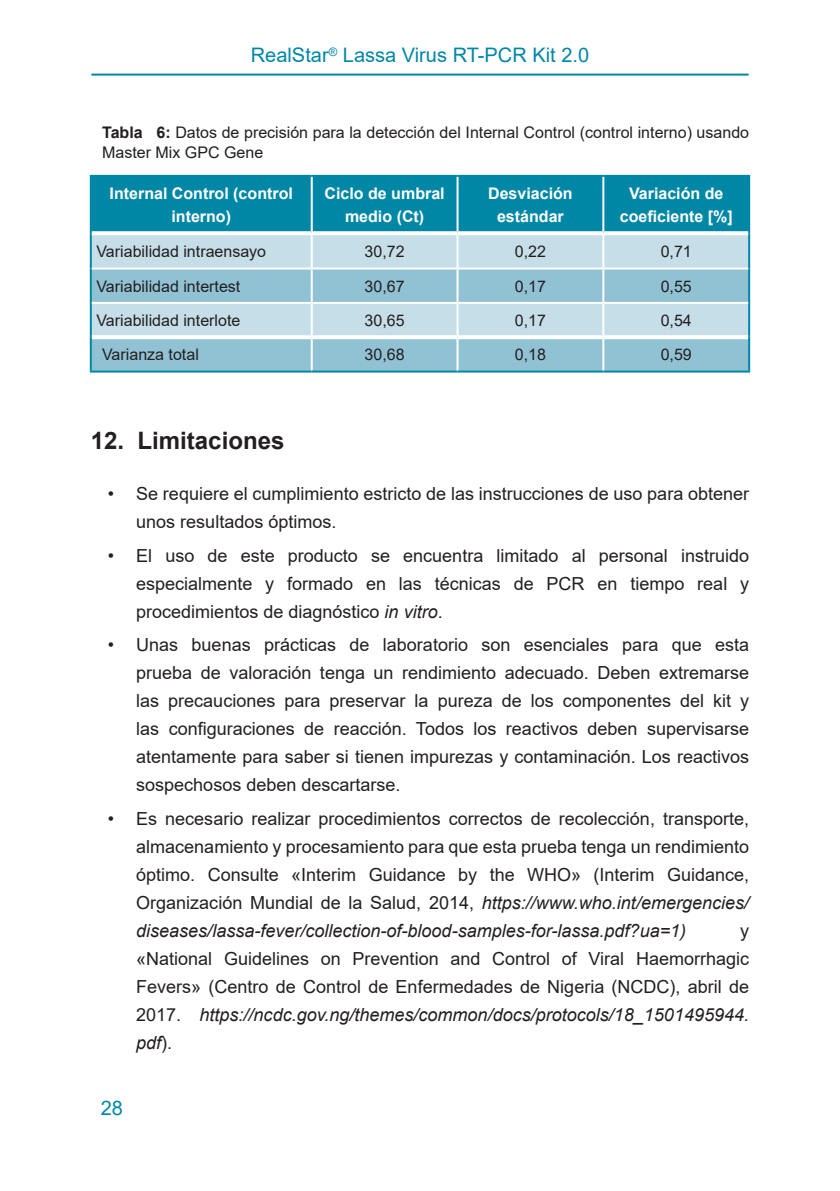
<style>
.page{position:relative;width:840px;height:1191px;background:#fff}
.page>*{position:absolute;margin:0;border:0;box-sizing:border-box;transform-origin:0 0}
.Level_1{font:700 24px "Arial";color:#231f20}
.Seitenkopf{font:20px "Arial";color:#0087a6}
.t1{font:18px/28px "Arial";color:#231f20;text-align:justify}
.Kopfzeile{font:700 16px/23px "Arial";color:#fff;text-align:center}
.Titel{font:16px/20px "Arial";color:#231f20}
.Mengentext_links{font:16px "Arial";color:#231f20}
.Mengentext_zentriert{font:16px "Arial";color:#231f20}
.s1{font-weight:700}
.s2{font-style:italic}
</style>
<div class="page">
<hr style="left:91px;top:74px;width:657px;height:2px;background:#0087a6">
<div style="left:92px;top:177px;width:655px;height:54px;background:#0087a6"></div>
<div style="left:92px;top:235px;width:655px;height:100px;background:#c6dee8"></div>
<div style="left:92px;top:269px;width:655px;height:33px;background:#91c2d4"></div>
<div style="left:92px;top:339px;width:655px;height:31px;background:#91c2d4"></div>
<hr style="left:90px;top:233px;width:2px;height:35px;background:#0087a6">
<hr style="left:747px;top:233px;width:2px;height:35px;background:#0087a6">
<hr style="left:90px;top:268px;width:2px;height:35px;background:#0087a6">
<hr style="left:747px;top:268px;width:2px;height:35px;background:#0087a6">
<hr style="left:90px;top:303px;width:2px;height:34px;background:#0087a6">
<hr style="left:747px;top:303px;width:2px;height:34px;background:#0087a6">
<hr style="left:310px;top:235px;width:2px;height:32px;background:#fff">
<hr style="left:456px;top:235px;width:2px;height:32px;background:#fff">
<hr style="left:602px;top:235px;width:2px;height:32px;background:#fff">
<hr style="left:92px;top:267px;width:219px;height:2px;background:#fff">
<hr style="left:311px;top:267px;width:146px;height:2px;background:#fff">
<hr style="left:310px;top:269px;width:2px;height:33px;background:#fff">
<hr style="left:457px;top:267px;width:146px;height:2px;background:#fff">
<hr style="left:456px;top:269px;width:2px;height:33px;background:#fff">
<hr style="left:603px;top:267px;width:144px;height:2px;background:#fff">
<hr style="left:602px;top:269px;width:2px;height:33px;background:#fff">
<hr style="left:92px;top:302px;width:219px;height:2px;background:#fff">
<hr style="left:311px;top:302px;width:146px;height:2px;background:#fff">
<hr style="left:310px;top:304px;width:2px;height:31px;background:#fff">
<hr style="left:457px;top:302px;width:146px;height:2px;background:#fff">
<hr style="left:456px;top:304px;width:2px;height:31px;background:#fff">
<hr style="left:603px;top:302px;width:144px;height:2px;background:#fff">
<hr style="left:602px;top:304px;width:2px;height:31px;background:#fff">
<hr style="left:90px;top:175px;width:221px;height:2px;background:#0087a6">
<hr style="left:90px;top:177px;width:2px;height:56px;background:#0087a6">
<svg style="left:92px;top:231px;width:219px;height:1px"></svg>
<hr style="left:311px;top:175px;width:146px;height:2px;background:#0087a6">
<hr style="left:310px;top:177px;width:2px;height:54px;background:#fff">
<svg style="left:311px;top:231px;width:146px;height:4px"></svg>
<hr style="left:457px;top:175px;width:146px;height:2px;background:#0087a6">
<hr style="left:456px;top:177px;width:2px;height:54px;background:#fff">
<svg style="left:457px;top:231px;width:146px;height:4px"></svg>
<hr style="left:603px;top:175px;width:146px;height:2px;background:#0087a6">
<hr style="left:747px;top:177px;width:2px;height:56px;background:#0087a6">
<hr style="left:602px;top:177px;width:2px;height:54px;background:#fff">
<svg style="left:603px;top:231px;width:144px;height:4px"></svg>
<svg style="left:92px;top:335px;width:219px;height:1px"></svg>
<hr style="left:90px;top:337px;width:2px;height:33px;background:#0087a6">
<hr style="left:90px;top:370px;width:221px;height:2px;background:#0087a6">
<svg style="left:311px;top:335px;width:146px;height:4px"></svg>
<hr style="left:310px;top:339px;width:2px;height:31px;background:#fff">
<hr style="left:311px;top:370px;width:146px;height:2px;background:#0087a6">
<svg style="left:457px;top:335px;width:146px;height:4px"></svg>
<hr style="left:456px;top:339px;width:2px;height:31px;background:#fff">
<hr style="left:457px;top:370px;width:146px;height:2px;background:#0087a6">
<svg style="left:603px;top:335px;width:144px;height:4px"></svg>
<hr style="left:602px;top:339px;width:2px;height:31px;background:#fff">
<hr style="left:747px;top:337px;width:2px;height:33px;background:#0087a6">
<hr style="left:603px;top:370px;width:146px;height:2px;background:#0087a6">
<p class="Seitenkopf" style="left:251px;top:41px;width:339px">RealStar<sup>®</sup> Lassa Virus RT-PCR Kit 2.0</p>
<p class="Titel" style="left:102px;top:122px;width:648px"><span class="s1">Tabla 6:</span> Datos de precisión para la detección del Internal Control (control interno) usando<br>Master Mix GPC Gene</p>
<p class="Kopfzeile" style="left:109px;top:182px;width:185px">Internal Control (control interno)</p>
<p class="Kopfzeile" style="left:324px;top:182px;width:122px">Ciclo de umbral medio (Ct)</p>
<p class="Kopfzeile" style="left:488px;top:182px;width:86px">Desviación estándar</p>
<p class="Kopfzeile" style="left:619px;top:182px;width:114px">Variación de coeficiente [%]</p>
<p class="Mengentext_links" style="left:96px;top:240px;width:171px">Variabilidad intraensayo</p>
<p class="Mengentext_zentriert" style="left:364px;top:240px;width:42px">30,72</p>
<p class="Mengentext_zentriert" style="left:514px;top:240px;width:33px">0,22</p>
<p class="Mengentext_zentriert" style="left:660px;top:240px;width:33px">0,71</p>
<p class="Mengentext_links" style="left:96px;top:275px;width:145px">Variabilidad intertest</p>
<p class="Mengentext_zentriert" style="left:364px;top:275px;width:42px">30,67</p>
<p class="Mengentext_zentriert" style="left:514px;top:275px;width:33px">0,17</p>
<p class="Mengentext_zentriert" style="left:660px;top:275px;width:33px">0,55</p>
<p class="Mengentext_links" style="left:96px;top:309px;width:145px">Variabilidad interlote</p>
<p class="Mengentext_zentriert" style="left:364px;top:309px;width:42px">30,65</p>
<p class="Mengentext_zentriert" style="left:514px;top:309px;width:33px">0,17</p>
<p class="Mengentext_zentriert" style="left:660px;top:309px;width:33px">0,54</p>
<p class="Mengentext_links" style="left:102px;top:343px;width:98px">Varianza total</p>
<p class="Mengentext_zentriert" style="left:364px;top:343px;width:42px">30,68</p>
<p class="Mengentext_zentriert" style="left:514px;top:343px;width:33px">0,18</p>
<p class="Mengentext_zentriert" style="left:660px;top:343px;width:33px">0,59</p>
<p class="Level_1" style="left:91px;top:424px;width:195px">12. Limitaciones</p>
<p class="t1" style="left:136px;top:479px;width:614px;text-indent:-28px">• Se requiere el cumplimiento estricto de las instrucciones de uso para obtener unos resultados óptimos.</p>
<p class="t1" style="left:136px;top:541px;width:614px;text-indent:-28px">• El uso de este producto se encuentra limitado al personal instruido especialmente y formado en las técnicas de PCR en tiempo real y procedimientos de diagnóstico <span class="s2">in vitro</span>.</p>
<p class="t1" style="left:136px;top:631px;width:614px;text-indent:-28px">• Unas buenas prácticas de laboratorio son esenciales para que esta prueba de valoración tenga un rendimiento adecuado. Deben extremarse las precauciones para preservar la pureza de los componentes del kit y las configuraciones de reacción. Todos los reactivos deben supervisarse atentamente para saber si tienen impurezas y contaminación. Los reactivos sospechosos deben descartarse.</p>
<p class="t1" style="left:136px;top:804px;width:614px;text-indent:-28px">• Es necesario realizar procedimientos correctos de recolección, transporte, almacenamiento y procesamiento para que esta prueba tenga un rendimiento óptimo. Consulte «Interim Guidance by the WHO» (Interim Guidance, Organización Mundial de la Salud, 2014, <span class="s2">https://www.who.int/emergencies/ diseases/lassa-fever/collection-of-blood-samples-for-lassa.pdf?ua=1)</span></p>
<p class="t1" style="left:136px;top:916px;width:614px;text-indent:603px">y «National Guidelines on Prevention and Control of Viral Haemorrhagic Fevers» (Centro de Control de Enfermedades de Nigeria (NCDC), abril de 2017. <span class="s2">https://ncdc.gov.ng/themes/common/docs/protocols/18_1501495944. pdf</span>).</p>
<p class="Seitenkopf" style="left:101px;top:1094px;width:24px">28</p>
</div>
